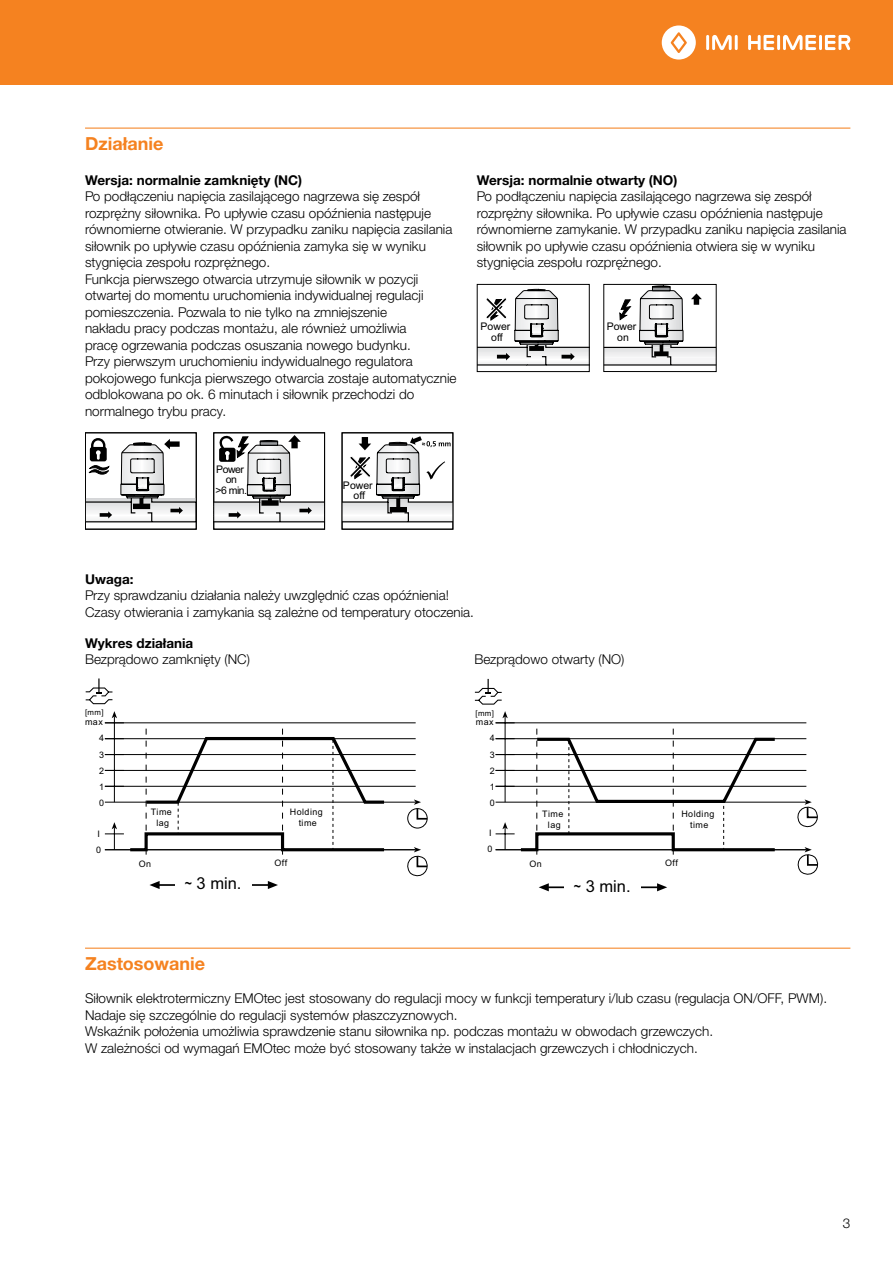
<style>
.page{position:relative;width:893px;height:1263px;background:#fff}
.page>*{position:absolute;margin:0;border:0;box-sizing:border-box;transform-origin:0 0}
.t1{font:700 18px "Helvetica Neue LTW1 G";color:#f58220}
.t2{font:16.5px "Arial";color:#000;scale:.75 1}
.t3{font:300 13.5px/16.5px "Helvetica Neue LTW1 G";color:#000}
.t4{font:700 13.5px "Helvetica Neue LTW1 G";color:#000}
.t5{font:10.5px/10.5px "Arial";color:#000;text-align:center}
.t6{font:10.5px/10.5px "Arial";letter-spacing:-.05em;color:#000;text-align:center}
.t7{font:9px/16px "Arial";letter-spacing:.05em;color:#000}
.t8{font:7.8px "Arial";color:#000}
</style>
<div class="page">
<div style="left:0;top:0;width:893px;height:85px;background:#f58220"></div>
<hr style="left:706px;top:35px;width:3px;height:15px;background:#fff">
<hr style="left:735px;top:35px;width:3px;height:15px;background:#fff">
<svg style="left:712px;top:35px;width:20px;height:15px"></svg>
<svg style="left:662px;top:25px;width:34px;height:35px"></svg>
<hr style="left:777px;top:35px;width:3px;height:15px;background:#fff">
<svg style="left:748px;top:35px;width:26px;height:15px"></svg>
<hr style="left:819px;top:35px;width:3px;height:15px;background:#fff">
<svg style="left:783px;top:35px;width:33px;height:15px"></svg>
<svg style="left:825px;top:35px;width:25px;height:15px"></svg>
<hr style="left:85px;top:128px;width:765px;height:1px;background:#f58220">
<svg style="left:85px;top:432px;width:368px;height:97px"></svg>
<div style="left:603px;top:284px;width:113px;height:88px;border:1px solid #000"></div>
<div style="left:477px;top:284px;width:112px;height:88px;border:1px solid #000"></div>
<svg style="left:604px;top:283px;width:112px;height:83px"></svg>
<svg style="left:652px;top:287px;width:18px;height:4px"></svg>
<svg style="left:477px;top:283px;width:112px;height:83px"></svg>
<hr style="left:85px;top:948px;width:765px;height:1px;background:#f58220">
<hr style="left:105px;top:802px;width:311px;height:1px;background:#000">
<svg style="left:111px;top:711px;width:6px;height:11px"></svg>
<hr style="left:114px;top:716px;width:1px;height:86px;background:#000">
<hr style="left:105px;top:722px;width:311px;height:1px;background:#000">
<hr style="left:105px;top:738px;width:311px;height:1px;background:#000">
<hr style="left:105px;top:754px;width:311px;height:1px;background:#000">
<hr style="left:105px;top:770px;width:311px;height:1px;background:#000">
<hr style="left:105px;top:786px;width:311px;height:1px;background:#000">
<hr style="left:105px;top:849px;width:311px;height:1px;background:#000">
<svg style="left:105px;top:729px;width:282px;height:126px"></svg>
<hr style="left:496px;top:802px;width:310px;height:1px;background:#000">
<svg style="left:502px;top:711px;width:6px;height:11px"></svg>
<hr style="left:505px;top:716px;width:1px;height:86px;background:#000">
<hr style="left:496px;top:722px;width:310px;height:1px;background:#000">
<hr style="left:496px;top:738px;width:310px;height:1px;background:#000">
<hr style="left:496px;top:754px;width:310px;height:1px;background:#000">
<hr style="left:496px;top:770px;width:310px;height:1px;background:#000">
<hr style="left:496px;top:786px;width:310px;height:1px;background:#000">
<hr style="left:496px;top:849px;width:310px;height:1px;background:#000">
<svg style="left:496px;top:729px;width:282px;height:126px"></svg>
<div style="left:407px;top:808px;width:21px;height:20px;border:1px solid #000;border-radius:50%"></div>
<svg style="left:414px;top:799px;width:14px;height:21px"></svg>
<svg style="left:403px;top:847px;width:25px;height:30px"></svg>
<svg style="left:794px;top:799px;width:24px;height:29px"></svg>
<svg style="left:794px;top:847px;width:24px;height:28px"></svg>
<hr style="left:159px;top:884px;width:110px;height:2px;background:#000">
<svg style="left:268px;top:881px;width:10px;height:8px"></svg>
<svg style="left:149px;top:881px;width:11px;height:8px"></svg>
<div style="left:175px;top:874px;width:77px;height:17px;background:#fff"></div>
<svg style="left:85px;top:678px;width:28px;height:27px"></svg>
<svg style="left:474px;top:679px;width:28px;height:26px"></svg>
<hr style="left:548px;top:886px;width:110px;height:2px;background:#000">
<svg style="left:657px;top:883px;width:10px;height:8px"></svg>
<svg style="left:539px;top:883px;width:10px;height:8px"></svg>
<div style="left:564px;top:876px;width:77px;height:17px;background:#fff"></div>
<h1 class="t1" style="left:85px;top:132px;width:80px">Działanie</h1>
<p class="t4" style="left:85px;top:172px;width:219px">Wersja: normalnie zamknięty (NC)</p>
<p class="t3" style="left:85px;top:188px;width:373px">Po podłączeniu napięcia zasilającego nagrzewa się zespół rozprężny siłownika. Po upływie czasu opóźnienia następuje równomierne otwieranie. W przypadku zaniku napięcia zasilania siłownik po upływie czasu opóźnienia zamyka się w wyniku stygnięcia zespołu rozprężnego.<br>Funkcja pierwszego otwarcia utrzymuje siłownik w pozycji otwartej do momentu uruchomienia indywidualnej regulacji pomieszczenia. Pozwala to nie tylko na zmniejszenie<br>nakładu pracy podczas montażu, ale również umożliwia<br>pracę ogrzewania podczas osuszania nowego budynku.<br>Przy pierwszym uruchomieniu indywidualnego regulatora pokojowego funkcja pierwszego otwarcia zostaje automatycznie odblokowana po ok. 6 minutach i siłownik przechodzi do normalnego trybu pracy.</p>
<p class="t6" style="left:216px;top:464px;width:33px">Power on<br>&gt;6 min.</p>
<p class="t5" style="left:343px;top:480px;width:31px">Power off</p>
<p class="t4" style="left:477px;top:172px;width:202px">Wersja: normalnie otwarty (NO)</p>
<p class="t3" style="left:477px;top:188px;width:371px">Po podłączeniu napięcia zasilającego nagrzewa się zespół rozprężny siłownika. Po upływie czasu opóźnienia następuje równomierne zamykanie. W przypadku zaniku napięcia zasilania siłownik po upływie czasu opóźnienia otwiera się w wyniku stygnięcia zespołu rozprężnego.</p>
<p class="t5" style="left:481px;top:321px;width:31px">Power off</p>
<p class="t5" style="left:607px;top:321px;width:31px">Power on</p>
<p class="t4" style="left:85px;top:571px;width:50px">Uwaga:</p>
<p class="t3" style="left:85px;top:587px;width:390px">Przy sprawdzaniu działania należy uwzględnić czas opóźnienia!<br>Czasy otwierania i zamykania są zależne od temperatury otoczenia.</p>
<p class="t4" style="left:85px;top:635px;width:110px">Wykres działania</p>
<p class="t3" style="left:85px;top:651px;width:166px">Bezprądowo zamknięty (NC)</p>
<p class="t3" style="left:474px;top:651px;width:152px">Bezprądowo otwarty (NO)</p>
<p class="t8" style="left:85px;top:707px;width:20px">[mm]</p>
<p class="t7" style="left:99px;top:714px;width:6px;text-indent:-14px">max<br>4<br>3<br>2<br>1<br>0</p>
<p class="t7" style="left:96px;top:826px;width:6px">I<br>0</p>
<p class="t7" style="left:151px;top:807px;width:23px;line-height:10.8px;text-align:center">Time lag</p>
<p class="t7" style="left:290px;top:807px;width:35px;line-height:10.8px;text-align:center">Holding time</p>
<p class="t7" style="left:139px;top:855px;width:14px">On</p>
<p class="t7" style="left:274px;top:855px;width:14px">Off</p>
<p class="t2" style="left:185px;top:872px;width:77px">~ 3 min.</p>
<p class="t8" style="left:475px;top:707px;width:20px">[mm]</p>
<p class="t7" style="left:490px;top:714px;width:6px;text-indent:-14px">max<br>4<br>3<br>2<br>1<br>0</p>
<p class="t7" style="left:488px;top:825px;width:6px">I<br>0</p>
<p class="t7" style="left:542px;top:808px;width:23px;line-height:10.8px;text-align:center">Time lag</p>
<p class="t7" style="left:681px;top:808px;width:35px;line-height:10.8px;text-align:center">Holding time</p>
<p class="t7" style="left:529px;top:855px;width:14px">On</p>
<p class="t7" style="left:665px;top:855px;width:14px">Off</p>
<p class="t2" style="left:574px;top:875px;width:77px">~ 3 min.</p>
<h1 class="t1" style="left:85px;top:952px;width:122px">Zastosowanie</h1>
<p class="t3" style="left:85px;top:990px;width:744px">Siłownik elektrotermiczny EMOtec jest stosowany do regulacji mocy w funkcji temperatury i/lub czasu (regulacja ON/OFF, PWM).<br>Nadaje się szczególnie do regulacji systemów płaszczyznowych.<br>Wskaźnik położenia umożliwia sprawdzenie stanu siłownika np. podczas montażu w obwodach grzewczych.<br>W zależności od wymagań EMOtec może być stosowany także w instalacjach grzewczych i chłodniczych.</p>
<p class="t3" style="left:843px;top:1215px;width:9px">3</p>
</div>
